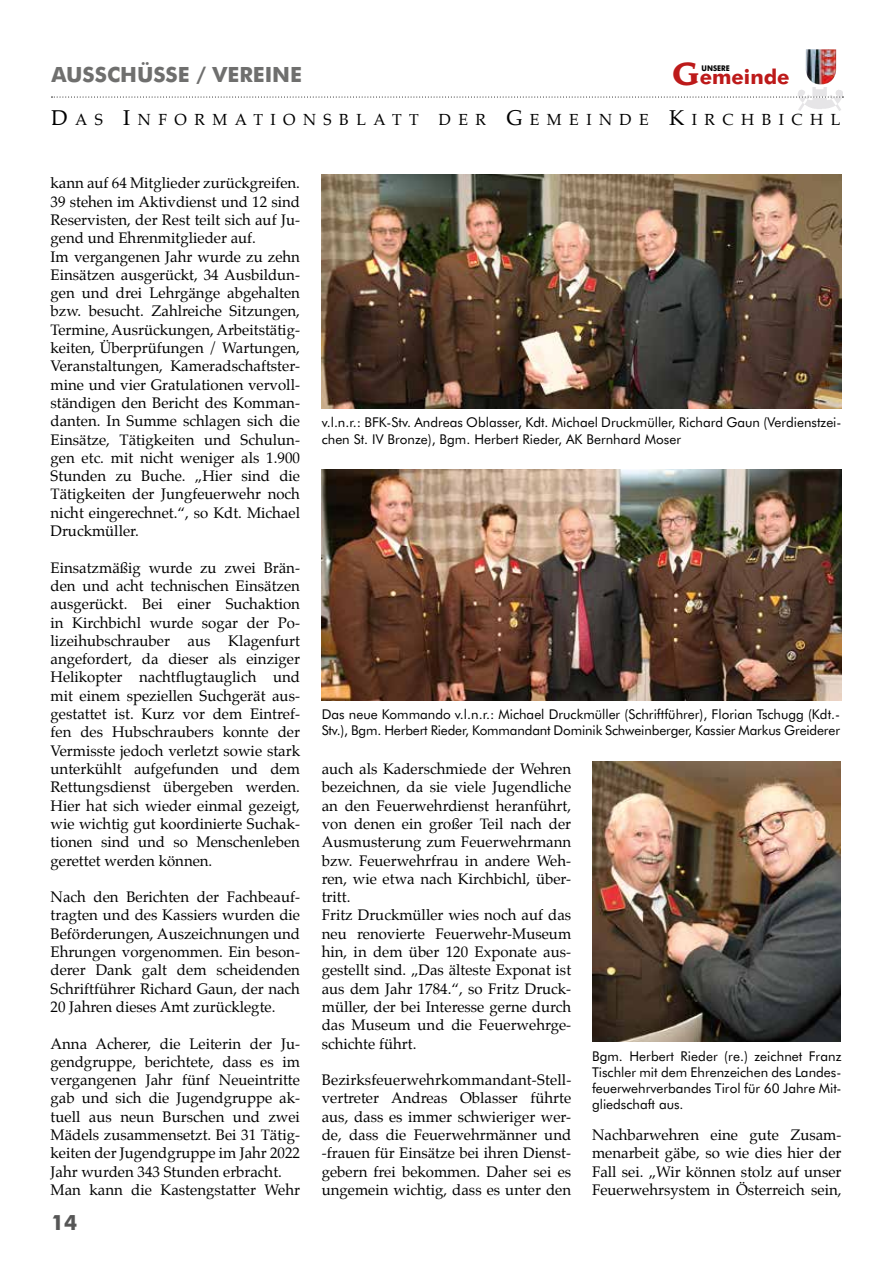
<style>
.page{position:relative;width:893px;height:1263px;background:#fff}
.page>*{position:absolute;margin:0;border:0;box-sizing:border-box;transform-origin:0 0}
.t1{font:700 21px "Futura BT";color:#6f6f6e}
.t2{font:700 21px "Futura BT";color:#565656}
.t3{font:700 20.4px "Futura BT";color:#bd1a1a}
.t4{font:15.75px "Palatino";letter-spacing:.475em;color:#000}
.t5{font:15px/18.3px "Palatino";color:#000;text-align:justify}
.t6{font:13.5px/16.2px "Futura BT";color:#000}
.t7{font:700 7.8px "Futura BT";color:#000;scale:.9 1}
.s1{font-family:"Leawood";font-size:31.5px}
.s2{font-size:21px}
</style>
<div class="page">
<img style="left:798px;top:88px;width:44px;height:23px">
<svg style="left:51px;top:97px;width:792px;height:1px"></svg>
<img style="left:806px;top:49px;width:30px;height:36px">
<img style="left:592px;top:762px;width:248px;height:280px">
<img style="left:321px;top:174px;width:520px;height:235px">
<img style="left:321px;top:470px;width:520px;height:230px">
<h1 class="t1" style="left:51px;top:62px;width:252px">AUSSCHÜSSE / VEREINE</h1>
<h2 class="t3" style="left:672px;top:64px;width:119px"><span class="s1">G</span>emeinde</h2>
<p class="t4" style="left:51px;top:109px;width:369px"><span class="s2">D</span>AS <span class="s2">I</span>NFORMATIONSBLATT</p>
<p class="t4" style="left:439px;top:109px;width:403px">DER <span class="s2">G</span>EMEINDE <span class="s2">K</span>IRCHBICHL</p>
<p class="t7" style="left:702px;top:63px;width:33px">UNSERE</p>
<p class="t5" style="left:51px;top:175px;width:251px;text-align:left">kann auf 64 Mitglieder zurückgreifen.<br>39 stehen im Aktivdienst und 12 sind Reservisten, der Rest teilt sich auf Ju&shy;gend und Ehrenmitglieder auf.<br>Im vergangenen Jahr wurde zu zehn Einsätzen ausgerückt, 34 Ausbildun&shy;gen und drei Lehrgänge abgehalten bzw. besucht. Zahlreiche Sitzungen, Termine, Ausrückungen, Arbeitstätig&shy;keiten, Überprüfungen / Wartungen, Veranstaltungen, Kameradschaftster&shy;mine und vier Gratulationen vervoll&shy;ständigen den Bericht des Komman&shy;danten. In Summe schlagen sich die Einsätze, Tätigkeiten und Schulun&shy;gen etc. mit nicht weniger als 1.900<br>Stunden zu Buche. „Hier sind die Tätigkeiten der Jungfeuerwehr noch nicht eingerechnet.“, so Kdt. Michael Druckmüller.</p>
<p class="t5" style="left:51px;top:560px;width:251px">Einsatzmäßig wurde zu zwei Brän&shy;den und acht technischen Einsätzen ausgerückt. Bei einer Suchaktion in Kirchbichl wurde sogar der Po&shy;lizeihubschrauber aus Klagenfurt angefordert, da dieser als einziger Helikopter nachtflugtauglich und mit einem speziellen Suchgerät aus&shy;gestattet ist. Kurz vor dem Eintref&shy;fen des Hubschraubers konnte der Vermisste jedoch verletzt sowie stark unterkühlt aufgefunden und dem Rettungsdienst übergeben werden.<br>Hier hat sich wieder einmal gezeigt, wie wichtig gut koordinierte Suchak&shy;tionen sind und so Menschenleben gerettet werden können.</p>
<p class="t5" style="left:51px;top:889px;width:251px">Nach den Berichten der Fachbeauf&shy;tragten und des Kassiers wurden die Beförderungen, Auszeichnungen und Ehrungen vorgenommen. Ein beson&shy;derer Dank galt dem scheidenden Schriftführer Richard Gaun, der nach 20 Jahren dieses Amt zurücklegte.</p>
<p class="t5" style="left:51px;top:1035px;width:251px;text-align:left">Anna Acherer, die Leiterin der Ju&shy;gendgruppe, berichtete, dass es im vergangenen Jahr fünf Neueintritte gab und sich die Jugendgruppe ak&shy;tuell aus neun Burschen und zwei Mädels zusammensetzt. Bei 31 Tätig&shy;keiten der Jugendgruppe im Jahr 2022<br>Jahr wurden 343 Stunden erbracht.<br>Man kann die Kastengstatter Wehr</p>
<h1 class="t2" style="left:51px;top:1210px;width:28px">14</h1>
<p class="t6" style="left:322px;top:414px;width:521px">v.l.n.r.: BFK-Stv. Andreas Oblasser, Kdt. Michael Druckmüller, Richard Gaun (Verdienstzei&shy;chen St. IV Bronze), Bgm. Herbert Rieder, AK Bernhard Moser</p>
<p class="t6" style="left:322px;top:706px;width:520px">Das neue Kommando v.l.n.r.: Michael Druckmüller (Schriftführer), Florian Tschugg (Kdt.-<br>Stv.), Bgm. Herbert Rieder, Kommandant Dominik Schweinberger, Kassier Markus Greiderer</p>
<p class="t5" style="left:322px;top:761px;width:251px;text-align:left">auch als Kaderschmiede der Wehren bezeichnen, da sie viele Jugendliche an den Feuerwehrdienst heranführt, von denen ein großer Teil nach der<br>Ausmusterung zum Feuerwehrmann bzw. Feuerwehrfrau in andere Weh&shy;ren, wie etwa nach Kirchbichl, über&shy;tritt.<br>Fritz Druckmüller wies noch auf das neu renovierte Feuerwehr-Museum hin, in dem über 120 Exponate aus&shy;gestellt sind. „Das älteste Exponat ist aus dem Jahr 1784.“, so Fritz Druck&shy;müller, der bei Interesse gerne durch das Museum und die Feuerwehrge&shy;schichte führt.</p>
<p class="t5" style="left:322px;top:1072px;width:251px">Bezirksfeuerwehrkommandant-Stell&shy;vertreter Andreas Oblasser führte aus, dass es immer schwieriger wer&shy;de, dass die Feuerwehrmänner und -frauen für Einsätze bei ihren Dienst&shy;gebern frei bekommen. Daher sei es ungemein wichtig, dass es unter den</p>
<p class="t6" style="left:592px;top:1048px;width:251px;text-align:justify">Bgm. Herbert Rieder (re.) zeichnet Franz Tischler mit dem Ehrenzeichen des Landes&shy;feuerwehrverbandes Tirol für 60 Jahre Mit&shy;gliedschaft aus.</p>
<p class="t5" style="left:592px;top:1127px;width:251px">Nachbarwehren eine gute Zusam&shy;menarbeit gäbe, so wie dies hier der Fall sei. „Wir können stolz auf unser Feuerwehrsystem in Österreich sein,</p>
</div>
